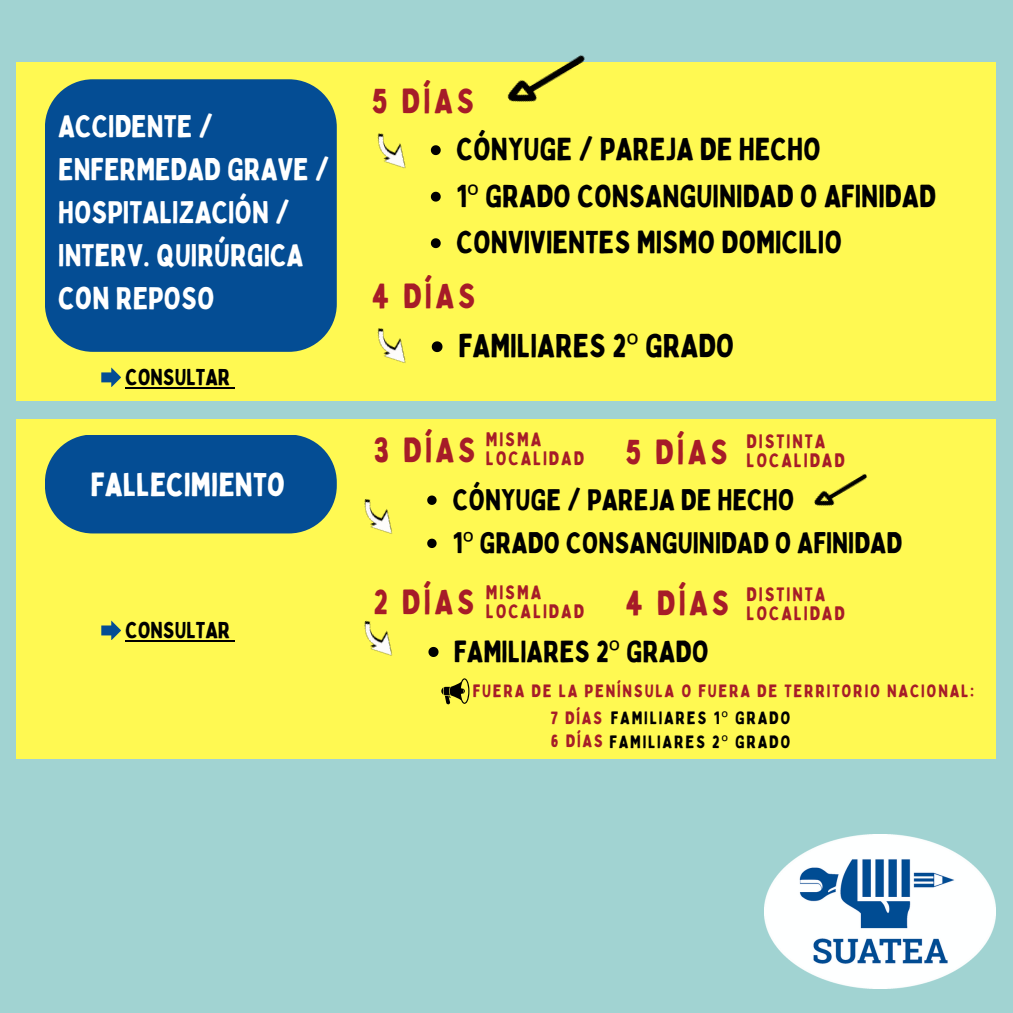
<style>
.page{position:relative;width:1013px;height:1013px;background:#fff}
.page>*{position:absolute;margin:0;border:0;box-sizing:border-box;transform-origin:0 0}
.t1{font:34.38px "Bobby Jones";letter-spacing:.1em;color:#a61c28}
.t2{font:32.5px "Bobby Jones";color:#000}
.t3{font:32.5px "Bobby Jones";color:#fff}
.t4{font:31.25px "Bobby Jones";color:#000}
.t5{font:30.88px/42.9px "Bobby Jones";color:#fff}
.t6{font:30px "Bobby Jones";color:#000}
.t7{font:29.38px "Bobby Jones";color:#000}
.t8{font:22.75px "Bobby Jones";color:#000}
.t9{font:19.12px/18.8px "Bobby Jones";letter-spacing:.1em;color:#a61c28}
.t10{font:17.62px "Bobby Jones";letter-spacing:.1em;color:#a61c28}
.t11{font:17.62px "Bobby Jones";letter-spacing:.1em;color:#000}
.s1{font-family:"Noto Sans"}
.s2{color:#a61c28}
</style>
<div class="page">
<div style="left:0;top:0;width:1012px;height:1012px;background:#a1d3d2"></div>
<div style="left:16px;top:419px;width:979px;height:339px;background:#fff952"></div>
<svg style="left:427px;top:495px;width:9px;height:10px"></svg>
<svg style="left:427px;top:538px;width:9px;height:10px"></svg>
<div style="left:45px;top:434px;width:292px;height:99px;background:#044d94;border-radius:48px"></div>
<div style="left:16px;top:62px;width:979px;height:338px;background:#fff952"></div>
<div style="left:45px;top:79px;width:292px;height:273px;background:#044d94;border-radius:48px"></div>
<img style="left:764px;top:834px;width:231px;height:154px">
<img style="left:507px;top:55px;width:78px;height:47px">
<img style="left:814px;top:473px;width:53px;height:33px">
<svg style="left:101px;top:367px;width:20px;height:20px"></svg>
<svg style="left:101px;top:620px;width:20px;height:20px"></svg>
<svg style="left:441px;top:678px;width:28px;height:26px"></svg>
<img style="left:364px;top:499px;width:28px;height:35px">
<svg style="left:428px;top:647px;width:10px;height:10px"></svg>
<svg style="left:431px;top:145px;width:10px;height:10px"></svg>
<svg style="left:431px;top:192px;width:10px;height:10px"></svg>
<svg style="left:431px;top:238px;width:10px;height:10px"></svg>
<svg style="left:432px;top:341px;width:10px;height:11px"></svg>
<hr style="left:125px;top:387px;width:105px;height:2px;background:#000">
<hr style="left:125px;top:640px;width:105px;height:2px;background:#000">
<img style="left:364px;top:620px;width:28px;height:36px">
<img style="left:377px;top:328px;width:29px;height:35px">
<img style="left:377px;top:133px;width:29px;height:36px">
<p class="t5" style="left:58px;top:104px;width:156px">ACCIDENTE /</p>
<p class="t5" style="left:58px;top:147px;width:273px">ENFERMEDAD GRAVE /</p>
<p class="t5" style="left:58px;top:190px;width:233px">HOSPITALIZACIÓN /</p>
<p class="t5" style="left:58px;top:233px;width:247px">INTERV. QUIRÚRGICA<br>CON REPOSO</p>
<p class="t8" style="left:125px;top:363px;width:106px">CONSULTAR</p>
<p class="t3" style="left:90px;top:464px;width:196px">FALLECIMIENTO</p>
<p class="t8" style="left:125px;top:616px;width:106px">CONSULTAR</p>
<p class="t1" style="left:371px;top:79px;width:104px">5 DÍAS</p>
<p class="t4" style="left:456px;top:130px;width:366px">CÓNYUGE / PAREJA DE HECHO</p>
<p class="t4" style="left:456px;top:176px;width:481px">1<span class="s1">º</span> GRADO CONSANGUINIDAD O AFINIDAD</p>
<p class="t4" style="left:456px;top:223px;width:387px">CONVIVIENTES MISMO DOMICILIO</p>
<p class="t1" style="left:371px;top:274px;width:106px">4 DÍAS</p>
<p class="t2" style="left:458px;top:325px;width:277px">FAMILIARES 2<span class="s1">º</span> GRADO</p>
<p class="t1" style="left:373px;top:428px;width:104px">3 DÍAS</p>
<p class="t9" style="left:486px;top:429px;width:57px">MISMA</p>
<p class="t9" style="left:486px;top:448px;width:100px">LOCALIDAD</p>
<p class="t1" style="left:625px;top:430px;width:104px">5 DÍAS</p>
<p class="t9" style="left:746px;top:431px;width:100px">DISTINTA<br>LOCALIDAD</p>
<p class="t7" style="left:453px;top:481px;width:343px">CÓNYUGE / PAREJA DE HECHO</p>
<p class="t7" style="left:453px;top:524px;width:451px">1<span class="s1">º</span> GRADO CONSANGUINIDAD O AFINIDAD</p>
<p class="t1" style="left:373px;top:580px;width:103px">2 DÍAS</p>
<p class="t9" style="left:746px;top:585px;width:80px">DISTINTA</p>
<p class="t1" style="left:625px;top:581px;width:106px">4 DÍAS</p>
<p class="t9" style="left:486px;top:582px;width:57px">MISMA</p>
<p class="t9" style="left:486px;top:601px;width:100px">LOCALIDAD</p>
<p class="t9" style="left:746px;top:603px;width:100px">LOCALIDAD</p>
<p class="t6" style="left:454px;top:632px;width:256px">FAMILIARES 2<span class="s1">º</span> GRADO</p>
<p class="t10" style="left:472px;top:679px;width:503px">FUERA DE LA PENÍNSULA O FUERA DE TERRITORIO NACIONAL:</p>
<p class="t10" style="left:551px;top:707px;width:53px">7 DÍAS</p>
<p class="t11" style="left:551px;top:731px;width:241px"><span class="s2">6 DÍAS</span> FAMILIARES 2<span class="s1">º</span> GRADO</p>
<p class="t11" style="left:611px;top:707px;width:181px">FAMILIARES 1<span class="s1">º</span> GRADO</p>
</div>
